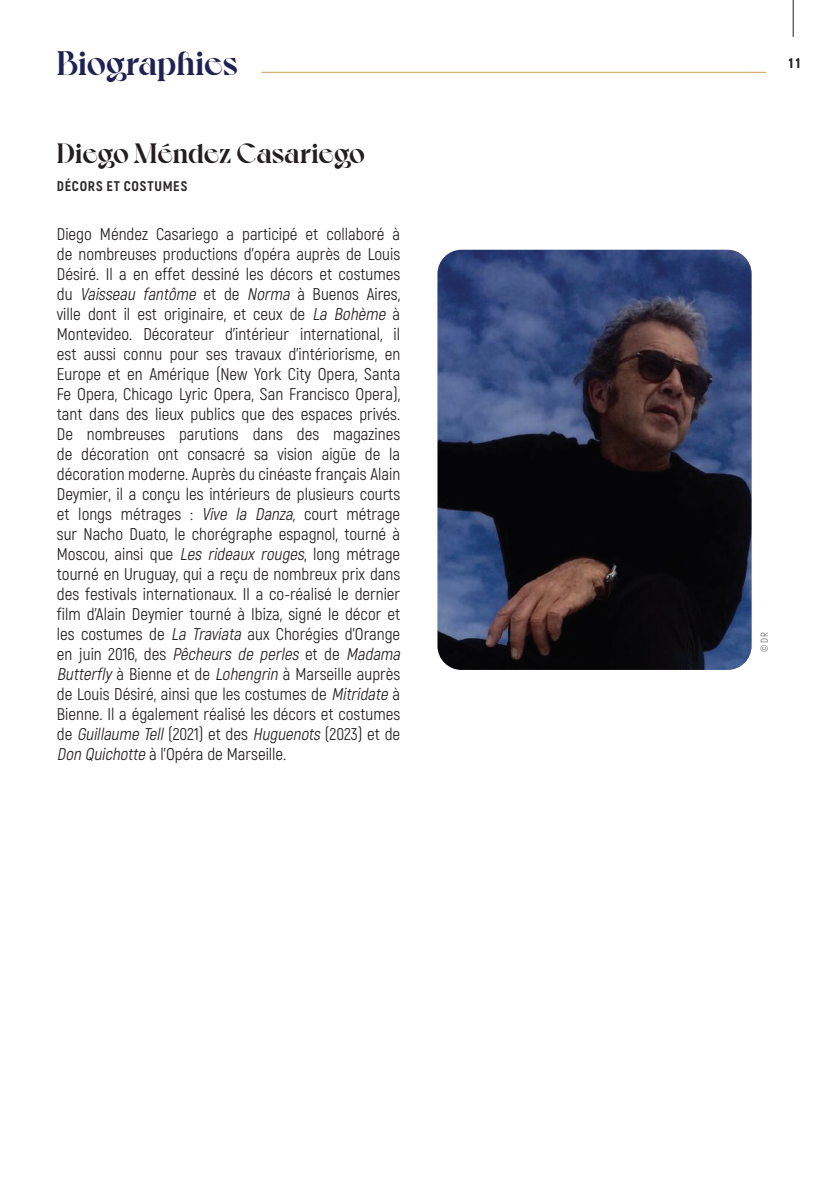
<style>
.page{position:relative;width:823px;height:1191px;background:#fff}
.page>*{position:absolute;margin:0;border:0;box-sizing:border-box;transform-origin:0 0}
.t1{font:700 34px "Voyage";color:#1f2252}
.t2{font:700 28px "Voyage";color:#231f20}
.t3{font:17px/20px "Akrobat";color:#231f20}
.t4{font:800 14px "Akrobat";letter-spacing:.06em;color:#2e2b2c}
.t5{font:900 14px "Akrobat";color:#231f20}
.t6{font:10px "Akrobat";color:#6c6d70}
.s1{font-style:italic}
</style>
<div class="page">
<hr style="left:792px;top:0;width:1px;height:37px;background:#231f20">
<hr style="left:261px;top:72px;width:504px;height:1px;background:#cd9f57">
<img style="left:437px;top:250px;width:314px;height:420px">
<h1 class="t1" style="left:57px;top:43px;width:182px">Biographies</h1>
<p class="t5" style="left:788px;top:54px;width:13px">11</p>
<h2 class="t2" style="left:57px;top:137px;width:309px">Diego Méndez Casariego</h2>
<p class="t4" style="left:57px;top:177px;width:132px">DÉCORS ET COSTUMES</p>
<p class="t3" style="left:57px;top:224px;width:348px">Diego Méndez Casariego a participé et collaboré à de nombreuses productions d’opéra auprès de Louis Désiré. Il a en effet dessiné les décors et costumes d u <span class="s1">Vaisseau fantôme</span> e t d e <span class="s1">Norma</span> à B u e n o s A i r e s , ville dont il est originaire, et ceux de <span class="s1">La Bohème</span> à Montevideo. Décorateur d’intérieur international, il est aussi connu pour ses travaux d’intériorisme, en Europe et en Amérique (New York City Opera, Santa Fe Opera, Chicago Lyric Opera, San Francisco Opera), tant dans des lieux publics que des espaces privés.<br>De nombreuses parutions dans des magazines de décoration ont consacré sa vision aigüe de la décoration moderne. Auprès du cinéaste français Alain Deymier, il a conçu les intérieurs de plusieurs courts et longs métrages : <span class="s1">Vive la Danza,</span> court métrage sur Nacho Duato, le chorégraphe espagnol, tourné à Moscou, ainsi que <span class="s1">Les rideaux rouges</span>, long métrage tourné en Uruguay, qui a reçu de nombreux prix dans des festivals internationaux. Il a co-réalisé le dernier film d’Alain Deymier tourné à Ibiza, signé le décor et les costumes de <span class="s1">La Traviata</span> aux Chorégies d’Orange e n j u i n 2 0 1 6 , d e s <span class="s1">Pêcheurs de perles</span> e t d e <span class="s1">Madama Butterfly</span> à Bienne et de <span class="s1">Lohengrin</span> à Marseille auprès de Louis Désiré, ainsi que les costumes de <span class="s1">Mitridate</span> à Bienne. Il a également réalisé les décors et costumes d e <span class="s1">Guillaume Tell</span> ( 2 0 2 1 ) e t d e s <span class="s1">Huguenots</span> ( 2 0 23 ) e t d e <span class="s1">Don Quichotte</span> à l’Opéra de Marseille.</p>
<p class="t6" style="left:758px;top:652px;width:21px;rotate:-90deg">© DR</p>
</div>
